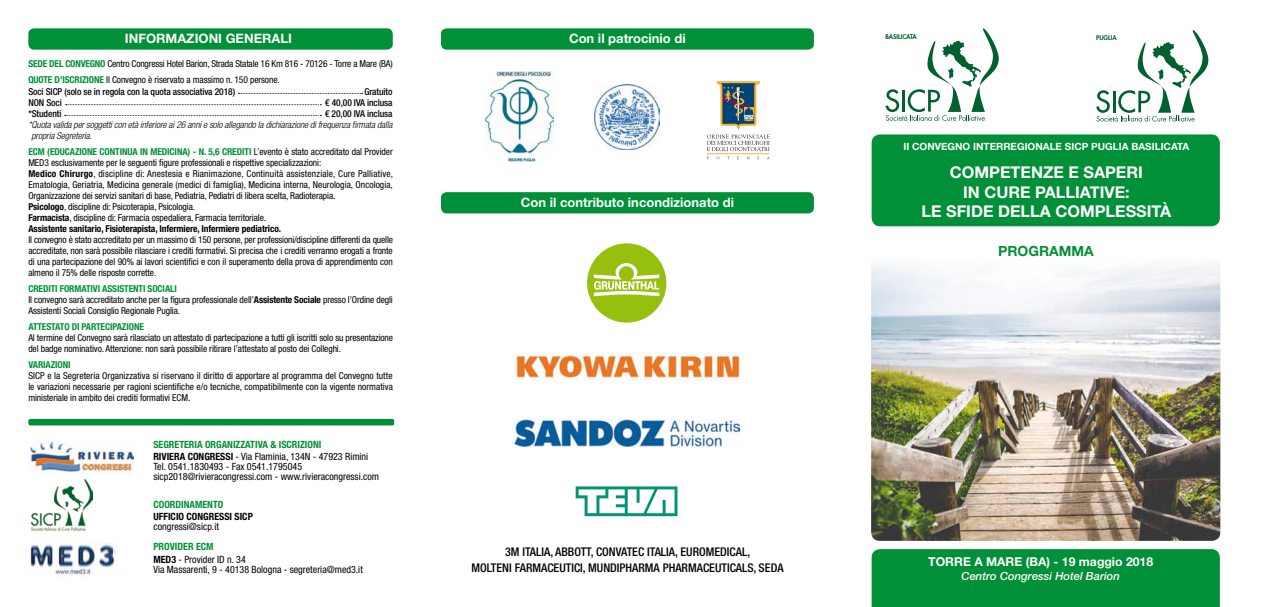
<style>
.page{position:relative;width:1262px;height:607px;background:#fff}
.page>*{position:absolute;margin:0;border:0;box-sizing:border-box;transform-origin:0 0}
.t1{font:700 16.2px/19.4px "Helvetica Neue LT Std";color:#fff;text-align:center}
.t2{font:700 14px "Helvetica Neue LT Std";color:#009037}
.t3{font:700 13px "Helvetica Neue LT Std";color:#fff}
.t4{font:700 12.2px "Helvetica Neue LT Std";color:#fff}
.t5{font:500 condensed 12px/16px "Helvetica Neue LT Std";color:#000;text-align:center}
.t6{font:italic 500 11.2px "Helvetica Neue LT Std";color:#fff}
.t7{font:condensed 10px/9.8px "Helvetica Neue LT Std";color:#000}
.t8{font:700 condensed 10px/12.6px "Helvetica Neue LT Std";color:#009037}
.t9{font:700 10px "Helvetica Neue LT Std";color:#fff}
.t10{font:700 condensed 10px "Helvetica Neue LT Std";color:#000}
.t11{font:condensed 9.5px/11px "Helvetica Neue LT Std";letter-spacing:-.01em;color:#000}
.t12{font:italic 300 condensed 9.5px/11px "Helvetica Neue LT Std";letter-spacing:-.015em;color:#000}
.t13{font:500 condensed 9.5px "Helvetica Neue LT Std";letter-spacing:-.01em;color:#000}
.t14{font:700 condensed 9.5px "Helvetica Neue LT Std";letter-spacing:-.01em;color:#009037}
.t15{font:800 6.4px "Futura Std";color:#00612e}
.t16{font:800 6.3px "Futura Std";color:#00612e}
.s1{font-weight:700;color:#009037}
.s2{font-weight:700}
.s3{color:#000}
.s4{font-weight:400;color:#000}
</style>
<div class="page">
<div style="left:871px;top:549px;width:348px;height:58px;background:#009037"></div>
<div style="left:871px;top:134px;width:348px;height:92px;background:#009037;border-radius:9px"></div>
<img style="left:871px;top:265px;width:349px;height:276px">
<div style="left:441px;top:28px;width:373px;height:22px;background:#009037;border-radius:6px"></div>
<div style="left:441px;top:192px;width:373px;height:21px;background:#009037;border-radius:6px"></div>
<div style="left:28px;top:28px;width:365px;height:22px;background:#009037;border-radius:6px"></div>
<img style="left:28px;top:542px;width:88px;height:34px">
<img style="left:30px;top:439px;width:103px;height:41px">
<img style="left:31px;top:480px;width:62px;height:52px">
<svg style="left:238px;top:93px;width:125px;height:1px"></svg>
<svg style="left:66px;top:104px;width:255px;height:1px"></svg>
<svg style="left:65px;top:115px;width:256px;height:1px"></svg>
<img style="left:513px;top:352px;width:229px;height:28px">
<img style="left:515px;top:419px;width:224px;height:27px">
<svg style="left:575px;top:486px;width:102px;height:30px"></svg>
<svg style="left:885px;top:28px;width:113px;height:93px"></svg>
<svg style="left:1096px;top:30px;width:112px;height:92px"></svg>
<div style="left:28px;top:419px;width:366px;height:6px;background:#009037;border-radius:2px"></div>
<svg style="left:707px;top:82px;width:62px;height:77px"></svg>
<hr style="left:707px;top:153px;width:62px;height:1px;background:#f8b334">
<svg style="left:587px;top:243px;width:79px;height:79px"></svg>
<img style="left:486px;top:72px;width:67px;height:90px">
<img style="left:594px;top:84px;width:65px;height:65px">
<h3 class="t3" style="left:125px;top:31px;width:169px">INFORMAZIONI GENERALI</h3>
<p class="t11" style="left:28px;top:56px;width:366px;line-height:16px"><span class="s1">SEDE DEL CONVEGNO</span> Centro Congressi Hotel Barion, Strada Statale 16 Km 816 - 70126 - Torre a Mare (BA)<br><span class="s1">QUOTE D’ISCRIZIONE</span> Il Convegno è riservato a massimo n. 150 persone.</p>
<p class="t13" style="left:28px;top:85px;width:208px">Soci SICP (solo se in regola con la quota associativa 2018)</p>
<p class="t13" style="left:364px;top:85px;width:30px">Gratuito</p>
<p class="t13" style="left:28px;top:96px;width:35px">NON Soci</p>
<p class="t13" style="left:325px;top:96px;width:69px">€ 40,00 IVA inclusa</p>
<p class="t13" style="left:28px;top:107px;width:35px">*Studenti</p>
<p class="t13" style="left:325px;top:107px;width:69px">€ 20,00 IVA inclusa</p>
<p class="t12" style="left:31px;top:119px;width:362px;text-indent:-3px">*Quota valida per soggetti con età inferiore ai 26 anni e solo allegando la dichiarazione di frequenza firmata dalla propria Segreteria.</p>
<p class="t11" style="left:28px;top:146px;width:366px"><span class="s1">ECM (EDUCAZIONE CONTINUA IN MEDICINA) - N. 5,6 CREDITI</span> L’evento è stato accreditato dal Provider MED3 esclusivamente per le seguenti figure professionali e rispettive specializzazioni:<br><span class="s2">Medico Chirurgo</span>, discipline di: Anestesia e Rianimazione, Continuità assistenziale, Cure Palliative, Ematologia, Geriatria, Medicina generale (medici di famiglia), Medicina interna, Neurologia, Oncologia, Organizzazione dei servizi sanitari di base, Pediatria, Pediatri di libera scelta, Radioterapia.<br><span class="s2">Psicologo</span>, discipline di: Psicoterapia, Psicologia.<br><span class="s2">Farmacista</span>, discipline di: Farmacia ospedaliera, Farmacia territoriale.<br><span class="s2">Assistente sanitario, Fisioterapista, Infermiere, Infermiere pediatrico.</span></p>
<p class="t11" style="left:28px;top:234px;width:366px;text-align:justify">Il convegno è stato accreditato per un massimo di 150 persone, per professioni/discipline differenti da quelle accreditate, non sarà possibile rilasciare i crediti formativi. Si precisa che i crediti verranno erogati a fronte di una partecipazione del 90% ai lavori scientifici e con il superamento della prova di apprendimento con almeno il 75% delle risposte corrette.</p>
<p class="t11" style="left:28px;top:283px;width:366px"><span class="s1">CREDITI FORMATIVI ASSISTENTI SOCIALI<br></span>Il convegno sarà accreditato anche per la figura professionale dell’<span class="s2">Assistente Sociale</span> presso l’Ordine degli<br>Assistenti Sociali Consiglio Regionale Puglia.</p>
<p class="t14" style="left:28px;top:320px;width:117px">ATTESTATO DI PARTECIPAZIONE</p>
<p class="t11" style="left:28px;top:332px;width:366px">Al termine del Convegno sarà rilasciato un attestato di partecipazione a tutti gli iscritti solo su presentazione del badge nominativo. Attenzione: non sarà possibile ritirare l’attestato al posto dei Colleghi.</p>
<p class="t14" style="left:28px;top:358px;width:44px">VARIAZIONI</p>
<p class="t11" style="left:28px;top:370px;width:366px;text-align:justify">SICP e la Segreteria Organizzativa si riservano il diritto di apportare al programma del Convegno tutte le variazioni necessarie per ragioni scientifiche e/o tecniche, compatibilmente con la vigente normativa ministeriale in ambito dei crediti formativi ECM.</p>
<p class="t8" style="left:153px;top:437px;width:216px">SEGRETERIA ORGANIZZATIVA &amp; ISCRIZIONI<br><span class="s3">RIVIERA CONGRESSI</span> <span class="s4">- Via Flaminia, 134N - 47923 Rimini</span></p>
<p class="t7" style="left:153px;top:461px;width:227px">Tel. 0541.1830493 - Fax 0541.1795045 sicp2018@rivieracongressi.com - www.rivieracongressi.com</p>
<p class="t8" style="left:153px;top:497px;width:71px">COORDINAMENTO</p>
<p class="t10" style="left:153px;top:510px;width:101px">UFFICIO CONGRESSI SICP</p>
<p class="t7" style="left:153px;top:521px;width:67px">congressi@sicp.it</p>
<p class="t7" style="left:153px;top:540px;width:94px;line-height:12.6px"><span class="s1">PROVIDER ECM<br></span><span class="s2">MED3</span> - Provider ID n. 34</p>
<p class="t7" style="left:153px;top:564px;width:211px">Via Massarenti, 9 - 40138 Bologna - segreteria@med3.it</p>
<h3 class="t3" style="left:569px;top:31px;width:118px">Con il patrocinio di</h3>
<h3 class="t3" style="left:521px;top:194px;width:215px">Con il contributo incondizionato di</h3>
<p class="t5" style="left:471px;top:543px;width:314px">3M ITALIA, ABBOTT, CONVATEC ITALIA, EUROMEDICAL,<br>MOLTENI FARMACEUTICI, MUNDIPHARMA PHARMACEUTICALS, SEDA</p>
<p class="t15" style="left:885px;top:32px;width:33px">BASILICATA</p>
<p class="t16" style="left:1096px;top:34px;width:22px">PUGLIA</p>
<p class="t9" style="left:903px;top:140px;width:287px">II CONVEGNO INTERREGIONALE SICP PUGLIA BASILICATA</p>
<h1 class="t1" style="left:921px;top:162px;width:251px">COMPETENZE E SAPERI<br>IN CURE PALLIATIVE:<br>LE SFIDE DELLA COMPLESSITÀ</h1>
<h2 class="t2" style="left:998px;top:242px;width:97px">PROGRAMMA</h2>
<p class="t4" style="left:928px;top:554px;width:226px">TORRE A MARE (BA) - 19 maggio 2018</p>
<p class="t6" style="left:961px;top:569px;width:160px">Centro Congressi Hotel Barion</p>
</div>
